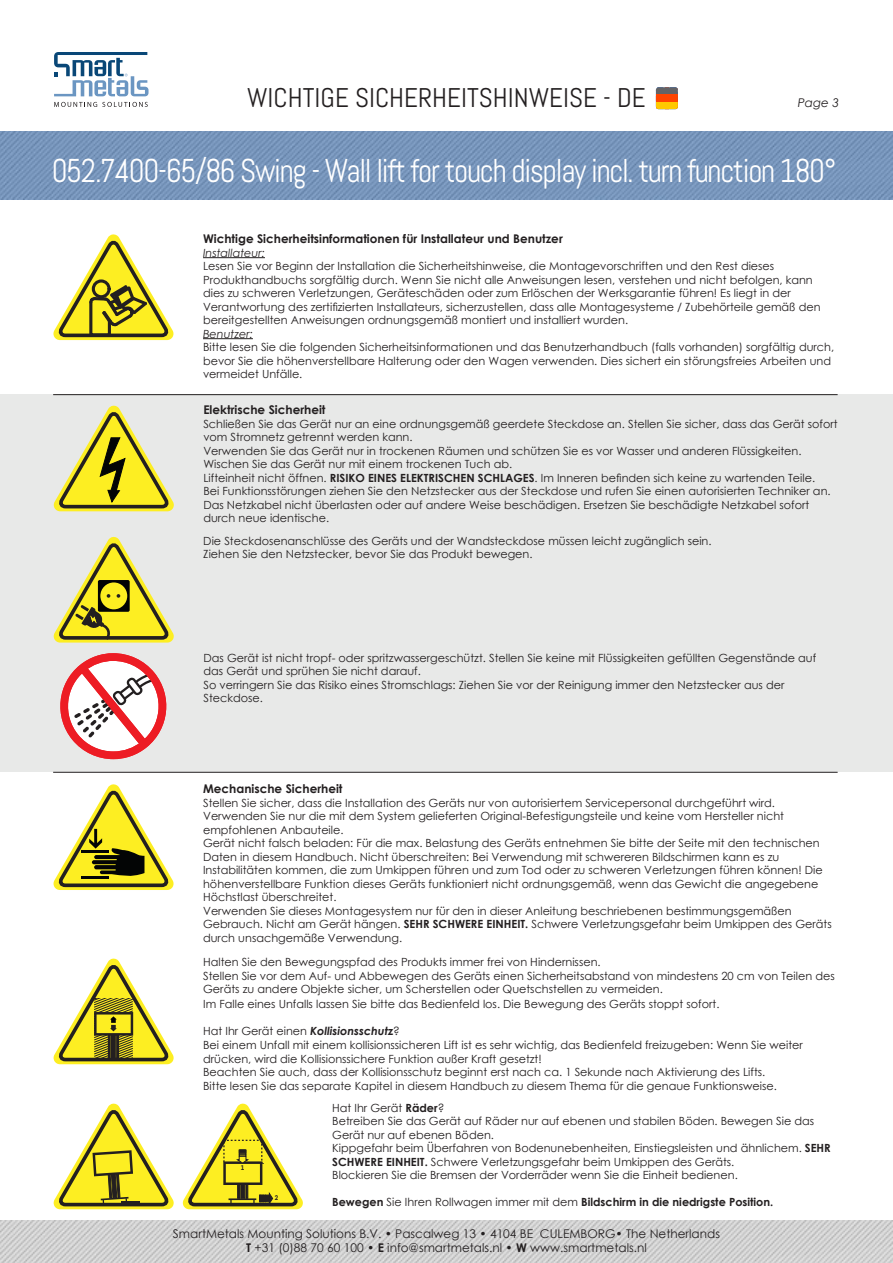
<style>
.page{position:relative;width:893px;height:1263px;background:#fff}
.page>*{position:absolute;margin:0;border:0;box-sizing:border-box;transform-origin:0 0}
.t1{font:33px "Abel";letter-spacing:-.04em;color:#fff;scale:.94 1}
.t2{font:27px "Abel";color:#231f20}
.t3{font:12px/14.4px "Century Gothic";color:#231f20;text-align:center}
.t4{font:700 12px "Century Gothic";color:#231f20}
.t5{font:italic 12px "Century Gothic";color:#231f20}
.t6{font:11.25px/13.5px "Century Gothic";color:#231f20}
.t7{font:700 11.25px "Century Gothic";color:#231f20}
.t8{font:italic 11.25px "Century Gothic";color:#231f20}
.t9{font:700 6.75px "Abel Pro";color:#221e1f}
.s1{font-weight:700}
.s2{font-weight:700;font-style:italic}
.s3{font-weight:400}
</style>
<div class="page">
<img style="left:0;top:132px;width:893px;height:68px">
<img style="left:0;top:1220px;width:893px;height:43px">
<svg style="left:54px;top:102px;width:94px;height:5px"></svg>
<svg style="left:54px;top:52px;width:95px;height:44px"></svg>
<svg style="left:656px;top:87px;width:22px;height:15px"></svg>
<div style="left:656px;top:102px;width:22px;height:7px;background:#ffc900"></div>
<hr style="left:203px;top:257px;width:62px;height:1px;background:#231f20">
<hr style="left:203px;top:338px;width:50px;height:1px;background:#231f20">
<svg style="left:53px;top:234px;width:121px;height:106px"></svg>
<div style="left:0;top:394px;width:893px;height:378px;background:#e8e9e8"></div>
<hr style="left:53px;top:394px;width:785px;height:1px;background:#231f20">
<hr style="left:53px;top:772px;width:785px;height:1px;background:#231f20">
<svg style="left:53px;top:405px;width:121px;height:106px"></svg>
<svg style="left:53px;top:537px;width:121px;height:105px"></svg>
<svg style="left:60px;top:653px;width:107px;height:106px"></svg>
<svg style="left:53px;top:784px;width:121px;height:106px"></svg>
<svg style="left:53px;top:958px;width:121px;height:106px"></svg>
<svg style="left:53px;top:1103px;width:121px;height:106px"></svg>
<svg style="left:183px;top:1103px;width:120px;height:106px"></svg>
<h2 class="t2" style="left:247px;top:81px;width:400px">WICHTIGE SICHERHEITSHINWEISE - DE</h2>
<p class="t5" style="left:798px;top:94px;width:43px">Page 3</p>
<h1 class="t1" style="left:52px;top:150px;width:836px">052.7400-65/86 Swing - Wall lift for touch display incl. turn function 180°</h1>
<p class="t4" style="left:203px;top:230px;width:361px">Wichtige Sicherheitsinformationen für Installateur und Benutzer</p>
<p class="t8" style="left:203px;top:245px;width:63px">Installateur:</p>
<p class="t6" style="left:203px;top:259px;width:619px">Lesen Sie vor Beginn der Installation die Sicherheitshinweise, die Montagevorschriften und den Rest dieses Produkthandbuchs sorgfältig durch. Wenn Sie nicht alle Anweisungen lesen, verstehen und nicht befolgen, kann dies zu schweren Verletzungen, Geräteschäden oder zum Erlöschen der Werksgarantie führen! Es liegt in der Verantwortung des zertifizierten Installateurs, sicherzustellen, dass alle Montagesysteme / Zubehörteile gemäß den bereitgestellten Anweisungen ordnungsgemäß montiert und installiert wurden.</p>
<p class="t8" style="left:203px;top:326px;width:51px">Benutzer:</p>
<p class="t6" style="left:203px;top:340px;width:633px">Bitte lesen Sie die folgenden Sicherheitsinformationen und das Benutzerhandbuch (falls vorhanden) sorgfältig durch, bevor Sie die höhenverstellbare Halterung oder den Wagen verwenden. Dies sichert ein störungsfreies Arbeiten und vermeidet Unfälle.</p>
<p class="t4" style="left:203px;top:401px;width:124px">Elektrische Sicherheit</p>
<p class="t6" style="left:203px;top:417px;width:636px">Schließen Sie das Gerät nur an eine ordnungsgemäß geerdete Steckdose an. Stellen Sie sicher, dass das Gerät sofort vom Stromnetz getrennt werden kann.<br>Verwenden Sie das Gerät nur in trockenen Räumen und schützen Sie es vor Wasser und anderen Flüssigkeiten.<br>Wischen Sie das Gerät nur mit einem trockenen Tuch ab.<br>Lifteinheit nicht öffnen. <span class="s1">RISIKO EINES ELEKTRISCHEN SCHLAGES</span>. Im Inneren befinden sich keine zu wartenden Teile.<br>Bei Funktionsstörungen ziehen Sie den Netzstecker aus der Steckdose und rufen Sie einen autorisierten Techniker an.<br>Das Netzkabel nicht überlasten oder auf andere Weise beschädigen. Ersetzen Sie beschädigte Netzkabel sofort durch neue identische.</p>
<p class="t6" style="left:203px;top:534px;width:510px">Die Steckdosenanschlüsse des Geräts und der Wandsteckdose müssen leicht zugänglich sein.<br>Ziehen Sie den Netzstecker, bevor Sie das Produkt bewegen.</p>
<p class="t6" style="left:204px;top:651px;width:614px">Das Gerät ist nicht tropf- oder spritzwassergeschützt. Stellen Sie keine mit Flüssigkeiten gefüllten Gegenstände auf das Gerät und sprühen Sie nicht darauf.<br>So verringern Sie das Risiko eines Stromschlags: Ziehen Sie vor der Reinigung immer den Netzstecker aus der Steckdose.</p>
<p class="t4" style="left:203px;top:779px;width:141px">Mechanische Sicherheit</p>
<p class="t6" style="left:203px;top:795px;width:630px">Stellen Sie sicher, dass die Installation des Geräts nur von autorisiertem Servicepersonal durchgeführt wird.<br>Verwenden Sie nur die mit dem System gelieferten Original-Befestigungsteile und keine vom Hersteller nicht empfohlenen Anbauteile.<br>Gerät nicht falsch beladen: Für die max. Belastung des Geräts entnehmen Sie bitte der Seite mit den technischen Daten in diesem Handbuch. Nicht überschreiten: Bei Verwendung mit schwereren Bildschirmen kann es zu Instabilitäten kommen, die zum Umkippen führen und zum Tod oder zu schweren Verletzungen führen können! Die höhenverstellbare Funktion dieses Geräts funktioniert nicht ordnungsgemäß, wenn das Gewicht die angegebene Höchstlast überschreitet.<br>Verwenden Sie dieses Montagesystem nur für den in dieser Anleitung beschriebenen bestimmungsgemäßen Gebrauch. Nicht am Gerät hängen. <span class="s1">SEHR SCHWERE EINHEIT.</span> Schwere Verletzungsgefahr beim Umkippen des Geräts durch unsachgemäße Verwendung.</p>
<p class="t6" style="left:203px;top:955px;width:633px">Halten Sie den Bewegungspfad des Produkts immer frei von Hindernissen.<br>Stellen Sie vor dem Auf- und Abbewegen des Geräts einen Sicherheitsabstand von mindestens 20 cm von Teilen des Geräts zu andere Objekte sicher, um Scherstellen oder Quetschstellen zu vermeiden.<br>Im Falle eines Unfalls lassen Sie bitte das Bedienfeld los. Die Bewegung des Geräts stoppt sofort.</p>
<p class="t6" style="left:203px;top:1024px;width:601px">Hat Ihr Gerät einen <span class="s2">Kollisionsschutz</span>?<br>Bei einem Unfall mit einem kollisionssicheren Lift ist es sehr wichtig, das Bedienfeld freizugeben: Wenn Sie weiter drücken, wird die Kollisionssichere Funktion außer Kraft gesetzt!<br>Beachten Sie auch, dass der Kollisionsschutz beginnt erst nach ca. 1 Sekunde nach Aktivierung des Lifts.<br>Bitte lesen Sie das separate Kapitel in diesem Handbuch zu diesem Thema für die genaue Funktionsweise.</p>
<p class="t6" style="left:332px;top:1101px;width:500px">Hat Ihr Gerät <span class="s1">Räder</span>?<br>Betreiben Sie das Gerät auf Räder nur auf ebenen und stabilen Böden. Bewegen Sie das Gerät nur auf ebenen Böden.<br>Kippgefahr beim Überfahren von Bodenunebenheiten, Einstiegsleisten und ähnlichem. <span class="s1">SEHR SCHWERE EINHEIT.</span> Schwere Verletzungsgefahr beim Umkippen des Geräts.<br>Blockieren Sie die Bremsen der Vorderräder wenn Sie die Einheit bedienen.</p>
<p class="t7" style="left:332px;top:1193px;width:443px">Bewegen <span class="s3">Sie Ihren Rollwagen immer mit dem</span> Bildschirm in die niedrigste Position.</p>
<p class="t9" style="left:241px;top:1163px;width:5px">1</p>
<p class="t9" style="left:275px;top:1193px;width:5px">2</p>
<p class="t3" style="left:173px;top:1226px;width:549px">SmartMetals Mounting Solutions B.V. • Pascalweg 13 • 4104 BE CULEMBORG• The Netherlands<br><span class="s1">T</span> +31 (0)88 70 60 100 • <span class="s1">E</span> info@smartmetals.nl • <span class="s1">W</span> www.smartmetals.nl</p>
</div>
